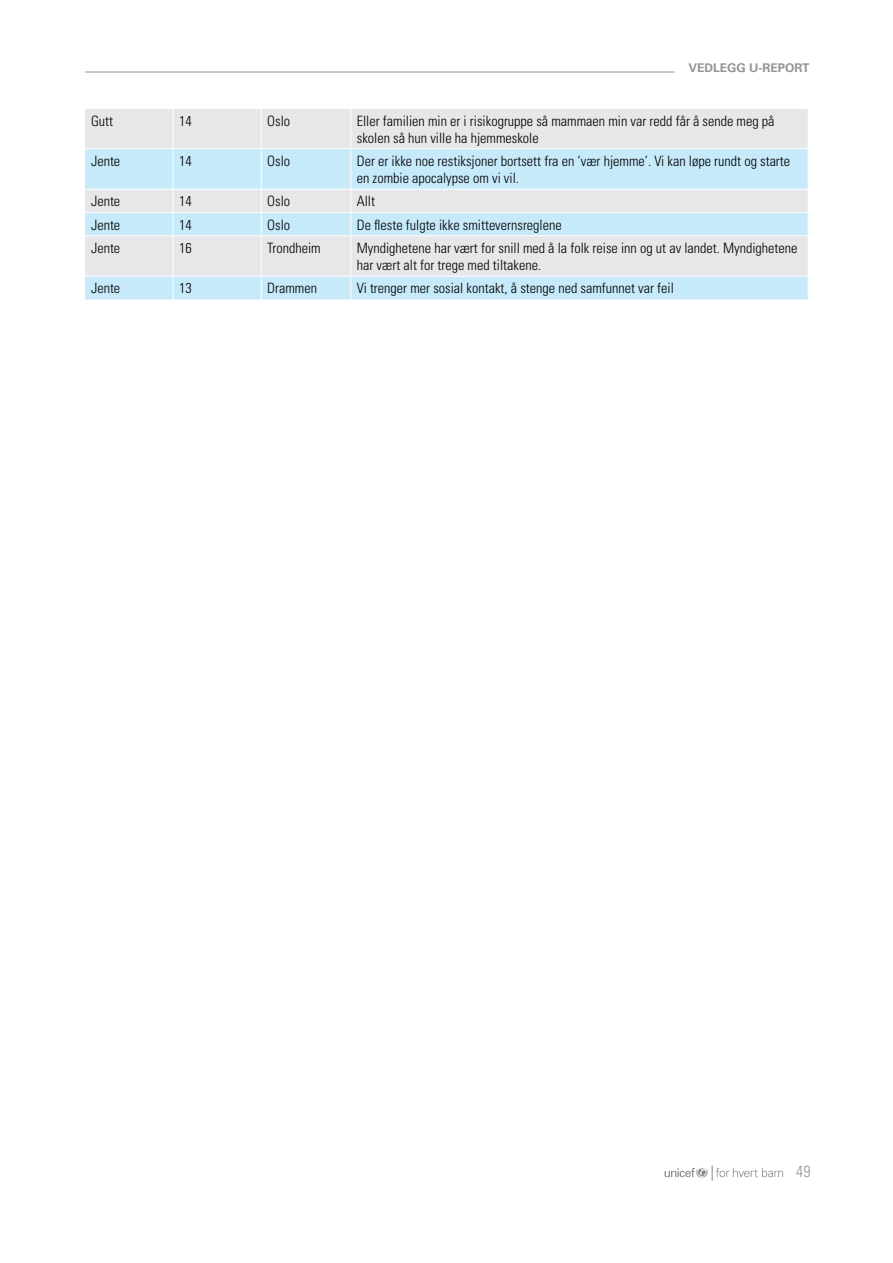
<style>
.page{position:relative;width:893px;height:1263px;background:#fff}
.page>*{position:absolute;margin:0;border:0;box-sizing:border-box;transform-origin:0 0}
.t1{font:300 condensed 16.05px "Univers";color:#939598}
.t2{font:300 condensed 14.25px/17.1px "Univers";color:#000}
.t3{font:700 12px "Univers";color:#939598}
</style>
<div class="page">
<svg style="left:665px;top:1165px;width:118px;height:16px"></svg>
<hr style="left:85px;top:72px;width:590px;height:1px;background:#939598">
<div style="left:85px;top:109px;width:723px;height:39px;background:#e6e7e8"></div>
<svg style="left:85px;top:149px;width:723px;height:150px;background:#d4e8f3"></svg>
<hr style="left:173px;top:109px;width:1px;height:39px;background:#fff">
<hr style="left:261px;top:109px;width:1px;height:39px;background:#fff">
<hr style="left:350px;top:109px;width:1px;height:39px;background:#fff">
<hr style="left:173px;top:149px;width:1px;height:40px;background:#fff">
<hr style="left:261px;top:149px;width:1px;height:40px;background:#fff">
<hr style="left:350px;top:149px;width:1px;height:40px;background:#fff">
<hr style="left:85px;top:189px;width:88px;height:1px;background:#fff">
<hr style="left:173px;top:189px;width:88px;height:1px;background:#fff">
<hr style="left:261px;top:189px;width:90px;height:1px;background:#fff">
<hr style="left:351px;top:189px;width:457px;height:1px;background:#fff">
<hr style="left:85px;top:212px;width:88px;height:1px;background:#fff">
<hr style="left:173px;top:212px;width:88px;height:1px;background:#fff">
<svg style="left:173px;top:190px;width:1px;height:45px"></svg>
<hr style="left:261px;top:212px;width:90px;height:1px;background:#fff">
<svg style="left:261px;top:190px;width:1px;height:45px"></svg>
<hr style="left:351px;top:212px;width:457px;height:1px;background:#fff">
<svg style="left:350px;top:190px;width:1px;height:45px"></svg>
<hr style="left:85px;top:235px;width:88px;height:1px;background:#fff">
<hr style="left:173px;top:235px;width:88px;height:1px;background:#fff">
<hr style="left:173px;top:236px;width:1px;height:40px;background:#fff">
<hr style="left:261px;top:235px;width:90px;height:1px;background:#fff">
<hr style="left:261px;top:236px;width:1px;height:40px;background:#fff">
<hr style="left:351px;top:235px;width:457px;height:1px;background:#fff">
<hr style="left:350px;top:236px;width:1px;height:40px;background:#fff">
<hr style="left:85px;top:276px;width:88px;height:1px;background:#fff">
<hr style="left:173px;top:276px;width:88px;height:1px;background:#fff">
<svg style="left:173px;top:276px;width:1px;height:23px"></svg>
<hr style="left:261px;top:276px;width:90px;height:1px;background:#fff">
<svg style="left:261px;top:276px;width:1px;height:23px"></svg>
<hr style="left:351px;top:276px;width:457px;height:1px;background:#fff">
<svg style="left:350px;top:276px;width:1px;height:23px"></svg>
<p class="t3" style="left:688px;top:61px;width:123px">VEDLEGG U-REPORT</p>
<p class="t2" style="left:91px;top:112px;width:24px">Gutt</p>
<p class="t2" style="left:179px;top:112px;width:14px">14</p>
<p class="t2" style="left:267px;top:112px;width:24px">Oslo</p>
<p class="t2" style="left:357px;top:112px;width:419px">Eller familien min er i risikogruppe så mammaen min var redd får å sende meg på skolen så hun ville ha hjemmeskole</p>
<p class="t2" style="left:91px;top:152px;width:31px">Jente</p>
<p class="t2" style="left:179px;top:152px;width:14px">14</p>
<p class="t2" style="left:267px;top:152px;width:24px">Oslo</p>
<p class="t2" style="left:357px;top:152px;width:435px">Der er ikke noe restiksjoner bortsett fra en ‘vær hjemme’. Vi kan løpe rundt og starte en zombie apocalypse om vi vil.</p>
<p class="t2" style="left:91px;top:193px;width:31px">Jente</p>
<p class="t2" style="left:179px;top:193px;width:14px">14</p>
<p class="t2" style="left:267px;top:193px;width:24px">Oslo</p>
<p class="t2" style="left:357px;top:193px;width:20px">Allt</p>
<p class="t2" style="left:91px;top:216px;width:31px">Jente</p>
<p class="t2" style="left:179px;top:216px;width:14px">14</p>
<p class="t2" style="left:267px;top:216px;width:24px">Oslo</p>
<p class="t2" style="left:357px;top:216px;width:206px">De fleste fulgte ikke smittevernsreglene</p>
<p class="t2" style="left:91px;top:239px;width:31px">Jente</p>
<p class="t2" style="left:179px;top:239px;width:14px">16</p>
<p class="t2" style="left:267px;top:239px;width:55px">Trondheim</p>
<p class="t2" style="left:357px;top:239px;width:442px">Myndighetene har vært for snill med å la folk reise inn og ut av landet. Myndighetene har vært alt for trege med tiltakene.</p>
<p class="t2" style="left:91px;top:280px;width:31px">Jente</p>
<p class="t2" style="left:179px;top:280px;width:14px">13</p>
<p class="t2" style="left:267px;top:280px;width:51px">Drammen</p>
<p class="t2" style="left:357px;top:280px;width:319px">Vi trenger mer sosial kontakt, å stenge ned samfunnet var feil</p>
<p class="t1" style="left:796px;top:1162px;width:16px">49</p>
</div>
